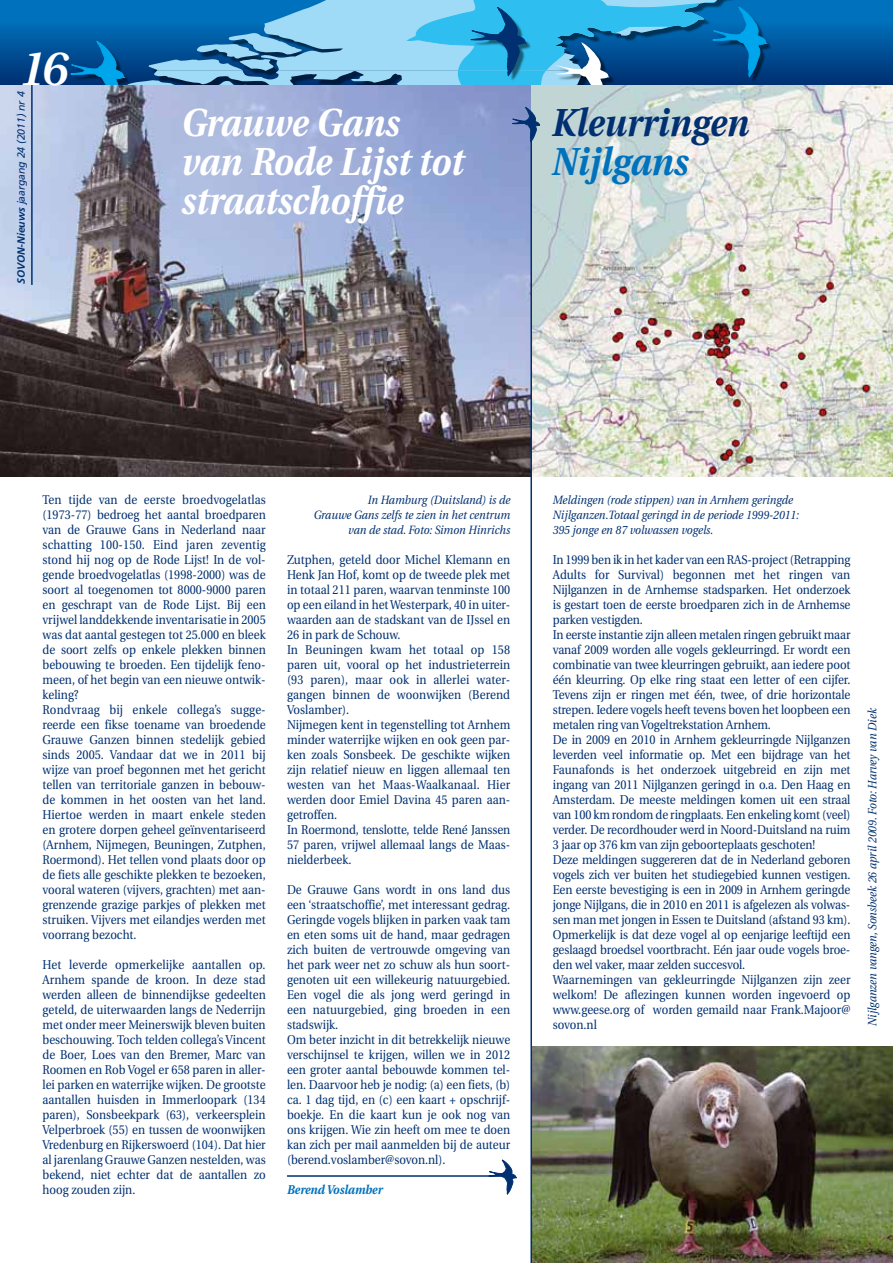
<style>
.page{position:relative;width:893px;height:1263px;background:#fff}
.page>*{position:absolute;margin:0;border:0;box-sizing:border-box;transform-origin:0 0}
.t1{font:italic 600 48px "Utopia";color:#fff}
.t2{font:italic 700 39px/39px "Utopia";color:#fff;scale:.9 1}
.t3{font:italic 700 39px "Utopia";color:#003071;scale:.9 1}
.t4{font:italic 700 39px "Utopia";color:#0072bd;scale:.9 1}
.t5{font:12.75px/15px "Utopia";color:#003071;scale:.9 1}
.t6{font:italic 700 12.75px "Utopia";color:#0072bd;scale:.9 1}
.t7{font:italic 12px/15px "Utopia";color:#003071;text-align:right;scale:.9 1}
.t8{font:italic 10.5px "Frutiger";letter-spacing:-.01em;color:#003071}
.s1{font-weight:700}
</style>
<div class="page">
<img style="left:532px;top:1046px;width:361px;height:217px">
<div style="left:0;top:0;width:893px;height:85px;background:linear-gradient(to bottom,#007ecb,#003173)"></div>
<svg style="left:767px;top:0;width:59px;height:70px;background:#005ea7"></svg>
<div style="left:715px;top:9px;width:57px;height:74px;background:#000;opacity:.5"></div>
<svg style="left:70px;top:0;width:697px;height:85px;background:#3b93c6"></svg>
<hr style="left:287px;top:1175px;width:218px;height:2px;background:#003071">
<svg style="left:488px;top:1160px;width:28px;height:34px"></svg>
<img style="left:0;top:85px;width:893px;height:391px">
<hr style="left:31px;top:85px;width:2px;height:200px;background:#003071">
<svg style="left:509px;top:148px;width:9px;height:3px"></svg>
<svg style="left:512px;top:107px;width:28px;height:35px"></svg>
<hr style="left:530px;top:126px;width:2px;height:1137px;background:#003071">
<h1 class="t1" style="left:19px;top:42px;width:50px">16</h1>
<p class="t8" style="left:15px;top:284px;width:194px;rotate:-90deg"><span class="s1">SOVON-Nieuws</span> jaargang 24 (2011) nr 4</p>
<h2 class="t2" style="left:181px;top:103px;width:315px">Grauwe Gans van Rode Lijst tot straatschoffie</h2>
<h2 class="t3" style="left:552px;top:100px;width:221px">Kleurringen</h2>
<h2 class="t4" style="left:552px;top:139px;width:154px">Nijlgans</h2>
<p class="t5" style="left:43px;top:492px;width:250px">Ten tijde van de eerste broedvogelatlas (1973-77) bedroeg het aantal broedparen van de Grauwe Gans in Nederland naar schatting 100-150. Eind jaren zeventig stond hij nog op de Rode Lijst! In de vol&shy;gende broedvogelatlas (1998-2000) was de soort al toegenomen tot 8000-9000 paren en geschrapt van de Rode Lijst. Bij een vrijwel landdekkende inventarisatie in 2005 was dat aantal gestegen tot 25.000 en bleek de soort zelfs op enkele plekken binnen bebouwing te broeden. Een tijdelijk feno&shy;meen, of het begin van een nieuwe ontwik&shy;keling?<br>Rondvraag bij enkele collega’s sugge&shy;reerde een fikse toename van broedende Grauwe Ganzen binnen stedelijk gebied sinds 2005. Vandaar dat we in 2011 bij wijze van proef begonnen met het gericht tellen van territoriale ganzen in bebouw&shy;de kommen in het oosten van het land.<br>Hiertoe werden in maart enkele steden en grotere dorpen geheel geïnventariseerd (Arnhem, Nijmegen, Beuningen, Zutphen, Roermond). Het tellen vond plaats door op de fiets alle geschikte plekken te bezoeken, vooral wateren (vijvers, grachten) met aan&shy;grenzende grazige parkjes of plekken met struiken. Vijvers met eilandjes werden met voorrang bezocht.</p>
<p class="t5" style="left:43px;top:957px;width:250px;text-align:justify">Het leverde opmerkelijke aantallen op.<br>Arnhem spande de kroon. In deze stad werden alleen de binnendijkse gedeelten geteld, de uiterwaarden langs de Nederrijn met onder meer Meinerswijk bleven buiten beschouwing. Toch telden collega’s Vincent de Boer, Loes van den Bremer, Marc van Roomen en Rob Vogel er 658 paren in aller&shy;lei parken en waterrijke wijken. De grootste aantallen huisden in Immerloopark (134 paren), Sonsbeekpark (63), verkeersplein Velperbroek (55) en tussen de woonwijken Vredenburg en Rijkerswoerd (104). Dat hier al jarenlang Grauwe Ganzen nestelden, was bekend, niet echter dat de aantallen zo hoog zouden zijn.</p>
<p class="t7" style="left:314px;top:493px;width:220px">In Hamburg (Duitsland) is de<br>Grauwe Gans zelfs te zien in het centrum van de stad. Foto: Simon Hinrichs</p>
<p class="t7" style="left:553px;top:493px;width:275px;text-align:left">Meldingen (rode stippen) van in Arnhem geringde<br>Nijlganzen.Totaal geringd in de periode 1999-2011:<br>395 jonge en 87 volwassen vogels.</p>
<p class="t5" style="left:287px;top:552px;width:250px">Zutphen, geteld door Michel Klemann en Henk Jan Hof, komt op de tweede plek met in totaal 211 paren, waarvan tenminste 100 op een eiland in het Westerpark, 40 in uiter&shy;waarden aan de stadskant van de IJssel en 26 in park de Schouw.<br>In Beuningen kwam het totaal op 158 paren uit, vooral op het industrieterrein (93 paren), maar ook in allerlei water&shy;gangen binnen de woonwijken (Berend Voslamber).<br>Nijmegen kent in tegenstelling tot Arnhem minder waterrijke wijken en ook geen par&shy;ken zoals Sonsbeek. De geschikte wijken zijn relatief nieuw en liggen allemaal ten westen van het Maas-Waalkanaal. Hier werden door Emiel Davina 45 paren aan&shy;getroffen.<br>In Roermond, tenslotte, telde René Janssen 57 paren, vrijwel allemaal langs de Maas&shy;nielderbeek.</p>
<p class="t5" style="left:287px;top:882px;width:250px">De Grauwe Gans wordt in ons land dus een ‘straatschoffie’, met interessant gedrag.<br>Geringde vogels blijken in parken vaak tam en eten soms uit de hand, maar gedragen zich buiten de vertrouwde omgeving van het park weer net zo schuw als hun soort&shy;genoten uit een willekeurig natuurgebied.<br>Een vogel die als jong werd geringd in een natuurgebied, ging broeden in een stadswijk.<br>Om beter inzicht in dit betrekkelijk nieuwe verschijnsel te krijgen, willen we in 2012 een groter aantal bebouwde kommen tel&shy;len. Daarvoor heb je nodig: (a) een fiets, (b) ca. 1 dag tijd, en (c) een kaart + opschrijf&shy;boekje. En die kaart kun je ook nog van ons krijgen. Wie zin heeft om mee te doen kan zich per mail aanmelden bij de auteur (berend.voslamber@sovon.nl).</p>
<p class="t6" style="left:287px;top:1182px;width:108px">Berend Voslamber</p>
<p class="t5" style="left:553px;top:552px;width:332px">In 1999 ben ik in het kader van een RAS-project (Retrapping Adults for Survival) begonnen met het ringen van Nijlganzen in de Arnhemse stadsparken. Het onderzoek is gestart toen de eerste broedparen zich in de Arnhemse parken vestigden.<br>In eerste instantie zijn alleen metalen ringen gebruikt maar vanaf 2009 worden alle vogels gekleurringd. Er wordt een combinatie van twee kleurringen gebruikt, aan iedere poot één kleurring. Op elke ring staat een letter of een cijfer.<br>Tevens zijn er ringen met één, twee, of drie horizontale strepen. Iedere vogels heeft tevens boven het loopbeen een metalen ring van Vogeltrekstation Arnhem.<br>De in 2009 en 2010 in Arnhem gekleurringde Nijlganzen leverden veel informatie op. Met een bijdrage van het Faunafonds is het onderzoek uitgebreid en zijn met ingang van 2011 Nijlganzen geringd in o.a. Den Haag en Amsterdam. De meeste meldingen komen uit een straal van 100 km rondom de ringplaats. Een enkeling komt (veel) verder. De recordhouder werd in Noord-Duitsland na ruim 3 jaar op 376 km van zijn geboorteplaats geschoten!<br>Deze meldingen suggereren dat de in Nederland geboren vogels zich ver buiten het studiegebied kunnen vestigen.<br>Een eerste bevestiging is een in 2009 in Arnhem geringde jonge Nijlgans, die in 2010 en 2011 is afgelezen als volwas&shy;sen man met jongen in Essen te Duitsland (afstand 93 km).<br>Opmerkelijk is dat deze vogel al op eenjarige leeftijd een geslaagd broedsel voortbracht. Eén jaar oude vogels broe&shy;den wel vaker, maar zelden succesvol.<br>Waarnemingen van gekleurringde Nijlganzen zijn zeer welkom! De aflezingen kunnen worden ingevoerd op www.geese.org of worden gemaild naar Frank.Majoor@ sovon.nl</p>
<p class="t7" style="left:865px;top:1026px;width:354px;rotate:-90deg">Nijlganzen vangen, Sonsbeek 26 april 2009. Foto: Harvey van Diek</p>
</div>
